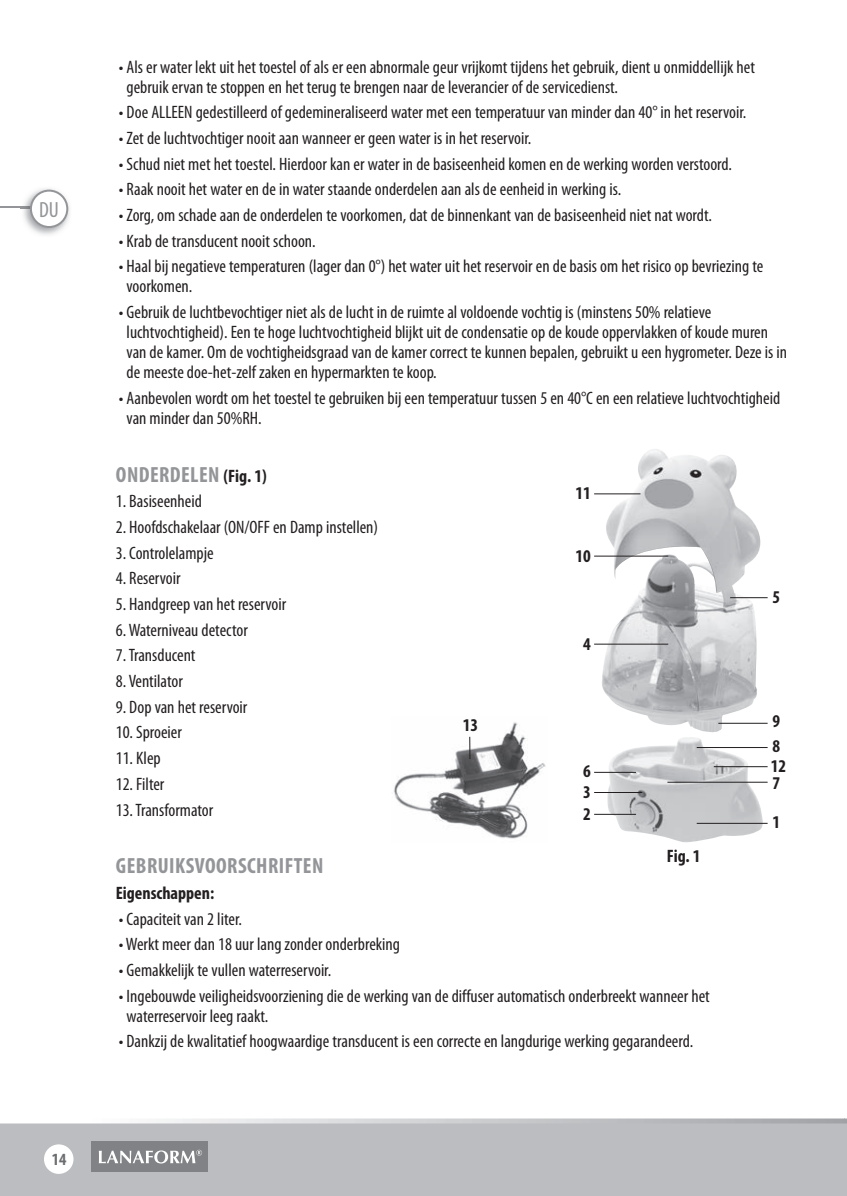
<style>
.page{position:relative;width:847px;height:1196px;background:#fff}
.page>*{position:absolute;margin:0;border:0;box-sizing:border-box;transform-origin:0 0}
.t1{font:700 condensed 22px "Myriad Pro";letter-spacing:.02em;color:#939598}
.t2{font:condensed 22px "Myriad Pro";color:#939598}
.t3{font:condensed 18px/20px "Myriad Pro";color:#231f20}
.t4{font:700 condensed 18px/20.6px "Myriad Pro";color:#231f20}
.t5{font:700 condensed 17.2px "Myriad Pro";color:#6c6d70}
.s1{font-size:18px;color:#231f20}
</style>
<div class="page">
<div style="left:0;top:1121px;width:844px;height:74px;background:#bcbdc0"></div>
<svg style="left:0;top:1118px;width:844px;height:5px"></svg>
<hr style="left:0;top:206px;width:31px;height:2px;background:#939598">
<img style="left:21px;top:188px;width:49px;height:47px">
<svg style="left:21px;top:206px;width:9px;height:2px"></svg>
<div style="left:31px;top:190px;width:36px;height:37px;background:#fff;border-radius:50%"></div>
<div style="left:30px;top:189px;width:38px;height:39px;border:2px solid #939598;border-radius:50%"></div>
<hr style="left:844px;top:1121px;width:3px;height:74px;background:#bcbdc0">
<svg style="left:844px;top:1118px;width:3px;height:5px"></svg>
<img style="left:393px;top:722px;width:153px;height:117px">
<svg style="left:469px;top:736px;width:1px;height:23px"></svg>
<img style="left:607px;top:737px;width:155px;height:105px">
<img style="left:601px;top:556px;width:156px;height:176px">
<img style="left:606px;top:449px;width:154px;height:143px">
<hr style="left:594px;top:493px;width:46px;height:1px;background:#231f20">
<hr style="left:730px;top:597px;width:37px;height:1px;background:#231f20">
<hr style="left:718px;top:722px;width:49px;height:1px;background:#231f20">
<hr style="left:667px;top:781px;width:100px;height:1px;background:#231f20">
<hr style="left:713px;top:766px;width:54px;height:1px;background:#231f20">
<hr style="left:696px;top:747px;width:71px;height:1px;background:#231f20">
<hr style="left:696px;top:822px;width:71px;height:1px;background:#231f20">
<hr style="left:594px;top:555px;width:74px;height:1px;background:#231f20">
<hr style="left:594px;top:643px;width:74px;height:1px;background:#231f20">
<hr style="left:594px;top:771px;width:42px;height:1px;background:#231f20">
<hr style="left:594px;top:813px;width:42px;height:1px;background:#231f20">
<hr style="left:594px;top:791px;width:48px;height:1px;background:#231f20">
<div style="left:44px;top:1144px;width:29px;height:29px;background:#fff;border-radius:50%"></div>
<div style="left:92px;top:1141px;width:116px;height:30px;background:#808285"></div>
<svg style="left:99px;top:1149px;width:103px;height:14px"></svg>
<p class="t2" style="left:39px;top:196px;width:21px">DU</p>
<p class="t5" style="left:52px;top:1147px;width:16px">14</p>
<p class="t3" style="left:127px;top:56px;width:630px;text-indent:-8px">• Als er water lekt uit het toestel of als er een abnormale geur vrijkomt tijdens het gebruik, dient u onmiddellijk het gebruik ervan te stoppen en het terug te brengen naar de leverancier of de servicedienst.</p>
<p class="t3" style="left:119px;top:102px;width:629px">• Doe ALLEEN gedestilleerd of gedemineraliseerd water met een temperatuur van minder dan 40° in het reservoir.</p>
<p class="t3" style="left:119px;top:128px;width:414px">• Zet de luchtvochtiger nooit aan wanneer er geen water is in het reservoir.</p>
<p class="t3" style="left:119px;top:153px;width:614px">• Schud niet met het toestel. Hierdoor kan er water in de basiseenheid komen en de werking worden verstoord.</p>
<p class="t3" style="left:119px;top:179px;width:504px">• Raak nooit het water en de in water staande onderdelen aan als de eenheid in werking is.</p>
<p class="t3" style="left:119px;top:205px;width:594px">• Zorg, om schade aan de onderdelen te voorkomen, dat de binnenkant van de basiseenheid niet nat wordt.</p>
<p class="t3" style="left:119px;top:230px;width:198px">• Krab de transducent nooit schoon.</p>
<p class="t3" style="left:127px;top:256px;width:638px;text-indent:-8px">• Haal bij negatieve temperaturen (lager dan 0°) het water uit het reservoir en de basis om het risico op bevriezing te voorkomen.</p>
<p class="t3" style="left:127px;top:302px;width:662px;text-indent:-8px">• Gebruik de luchtbevochtiger niet als de lucht in de ruimte al voldoende vochtig is (minstens 50% relatieve luchtvochtigheid). Een te hoge luchtvochtigheid blijkt uit de condensatie op de koude oppervlakken of koude muren van de kamer. Om de vochtigheidsgraad van de kamer correct te kunnen bepalen, gebruikt u een hygrometer. Deze is in de meeste doe-het-zelf zaken en hypermarkten te koop.</p>
<p class="t3" style="left:127px;top:387px;width:655px;text-indent:-8px">• Aanbevolen wordt om het toestel te gebruiken bij een temperatuur tussen 5 en 40°C en een relatieve luchtvochtigheid van minder dan 50%RH.</p>
<p class="t1" style="left:116px;top:460px;width:152px">ONDERDELEN <span class="s1">(Fig. 1)</span></p>
<p class="t3" style="left:116px;top:491px;width:88px">1. Basiseenheid</p>
<p class="t3" style="left:116px;top:516px;width:264px">2. Hoofdschakelaar (ON/OFF en Damp instellen)</p>
<p class="t3" style="left:116px;top:542px;width:99px">3. Controlelampje</p>
<p class="t3" style="left:116px;top:568px;width:66px">4. Reservoir</p>
<p class="t3" style="left:116px;top:593px;width:172px">5. Handgreep van het reservoir</p>
<p class="t3" style="left:116px;top:619px;width:133px">6. Waterniveau detector</p>
<p class="t3" style="left:116px;top:645px;width:81px">7. Transducent</p>
<p class="t3" style="left:116px;top:670px;width:69px">8. Ventilator</p>
<p class="t3" style="left:116px;top:696px;width:133px">9. Dop van het reservoir</p>
<p class="t3" style="left:116px;top:722px;width:68px">10. Sproeier</p>
<p class="t3" style="left:116px;top:747px;width:46px">11. Klep</p>
<p class="t3" style="left:116px;top:773px;width:50px">12. Filter</p>
<p class="t3" style="left:116px;top:799px;width:99px">13. Transformator</p>
<p class="t4" style="left:462px;top:714px;width:17px">13</p>
<p class="t4" style="left:575px;top:482px;width:17px">11</p>
<p class="t4" style="left:575px;top:545px;width:17px">10</p>
<p class="t4" style="left:583px;top:633px;width:9px">4</p>
<p class="t4" style="left:583px;top:760px;width:9px">6<br>3</p>
<p class="t4" style="left:583px;top:803px;width:9px">2</p>
<p class="t4" style="left:667px;top:845px;width:35px">Fig. 1</p>
<p class="t1" style="left:116px;top:852px;width:209px">GEBRUIKSVOORSCHRIFTEN</p>
<p class="t4" style="left:116px;top:882px;width:100px">Eigenschappen:</p>
<p class="t3" style="left:119px;top:908px;width:125px">• Capaciteit van 2 liter.</p>
<p class="t3" style="left:119px;top:934px;width:282px">• Werkt meer dan 18 uur lang zonder onderbreking</p>
<p class="t3" style="left:119px;top:959px;width:214px">• Gemakkelijk te vullen waterreservoir.</p>
<p class="t3" style="left:127px;top:985px;width:584px;text-indent:-8px">• Ingebouwde veiligheidsvoorziening die de werking van de diffuser automatisch onderbreekt wanneer het waterreservoir leeg raakt.</p>
<p class="t3" style="left:119px;top:1031px;width:575px">• Dankzij de kwalitatief hoogwaardige transducent is een correcte en langdurige werking gegarandeerd.</p>
<p class="t4" style="left:772px;top:586px;width:9px">5</p>
<p class="t4" style="left:772px;top:707px;width:9px;line-height:25.6px">9<br>8</p>
<p class="t4" style="left:771px;top:757px;width:17px;line-height:16.8px">12<br>7</p>
<p class="t4" style="left:772px;top:811px;width:9px">1</p>
</div>
